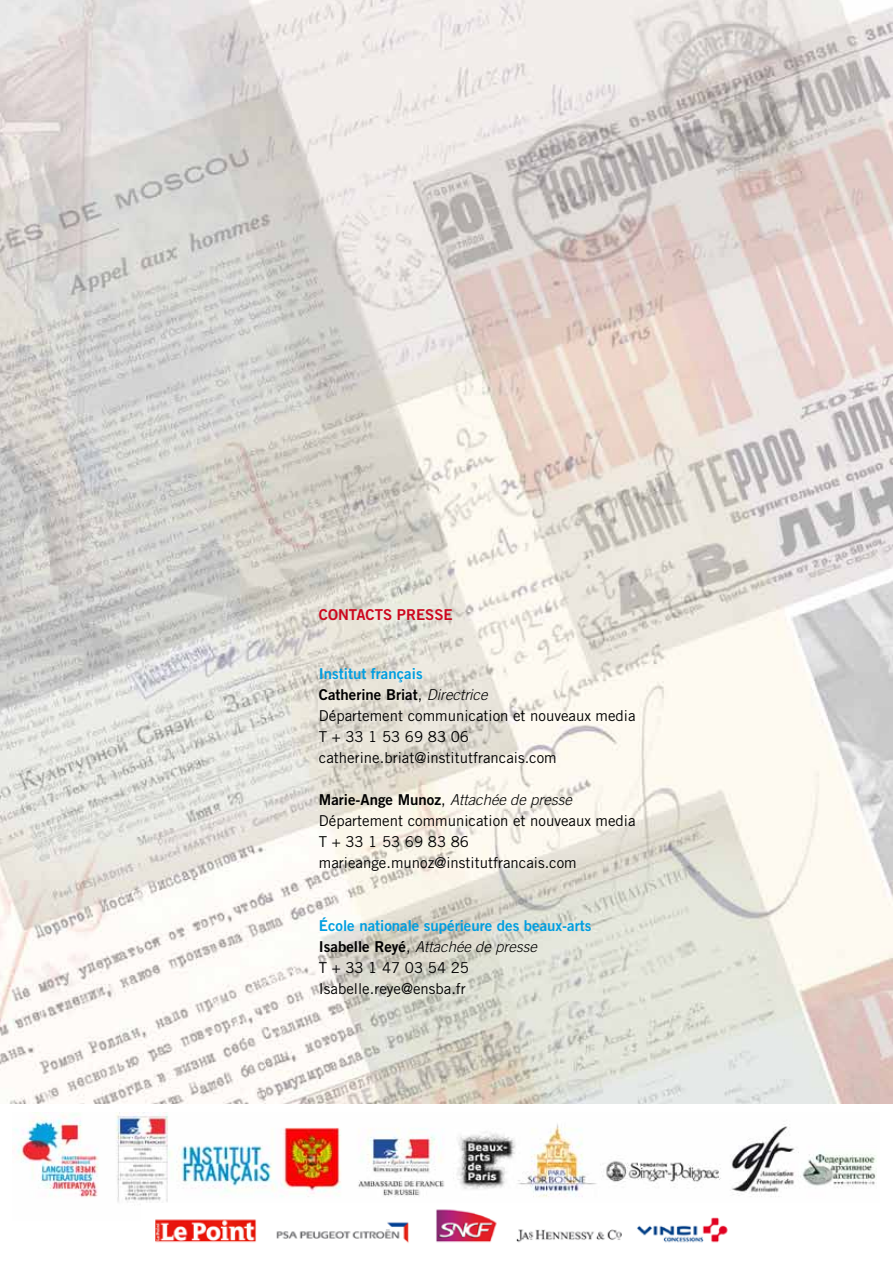
<style>
.page{position:relative;width:893px;height:1263px;background:#fff}
.page>*{position:absolute;margin:0;border:0;box-sizing:border-box;transform-origin:0 0}
.t1{font:15px/21px "Trade Gothic";color:#000}
.t2{font:15px/21px "Trade Gothic Bold Two";color:#009ee0}
.t3{font:15px "Trade Gothic Bold Two";color:#cd071e}
.s1{color:#000}
.s2{font-family:"Trade Gothic";color:#000}
.s3{font-family:"Trade Gothic";font-weight:300;font-style:italic;color:#000}
.s4{font-family:"Trade Gothic Bold Two"}
.s5{font-weight:300;font-style:italic}
</style>
<div class="page">
<img style="left:0;top:0;width:893px;height:1104px">
<img style="left:13px;top:1113px;width:864px;height:90px">
<img style="left:155px;top:1209px;width:573px;height:34px">
<p class="t3" style="left:319px;top:606px;width:29px">CONTA</p>
<p class="t3" style="left:366px;top:606px;width:42px">CTS PRESSE</p>
<p class="t2" style="left:319px;top:663px;width:170px">I nstitut français<br><span class="s1">Catherine Briat</span><span class="s2">,</span> <span class="s3">Directrice</span></p>
<p class="t1" style="left:319px;top:705px;width:318px">Département communication et nouveaux media<br>T + 33 1 53 69 83 06 catherine.briat@institutfrancais.com</p>
<p class="t1" style="left:319px;top:789px;width:318px"><span class="s4">Marie-Ange Munoz</span>, <span class="s5">Attachée de presse </span>Département communication et nouveaux media T + 33 1 53 69 83 86 marieange.munoz@institutfrancais.com</p>
<p class="t2" style="left:319px;top:915px;width:274px">École nationale supérieure des beaux-arts</p>
<p class="t1" style="left:319px;top:936px;width:219px"><span class="s4">I sabelle Reyé</span>, <span class="s5">Attachée de presse<br></span>T + 33 1 47 03 54 25<br>Isabelle.reye@ensba.fr</p>
</div>
